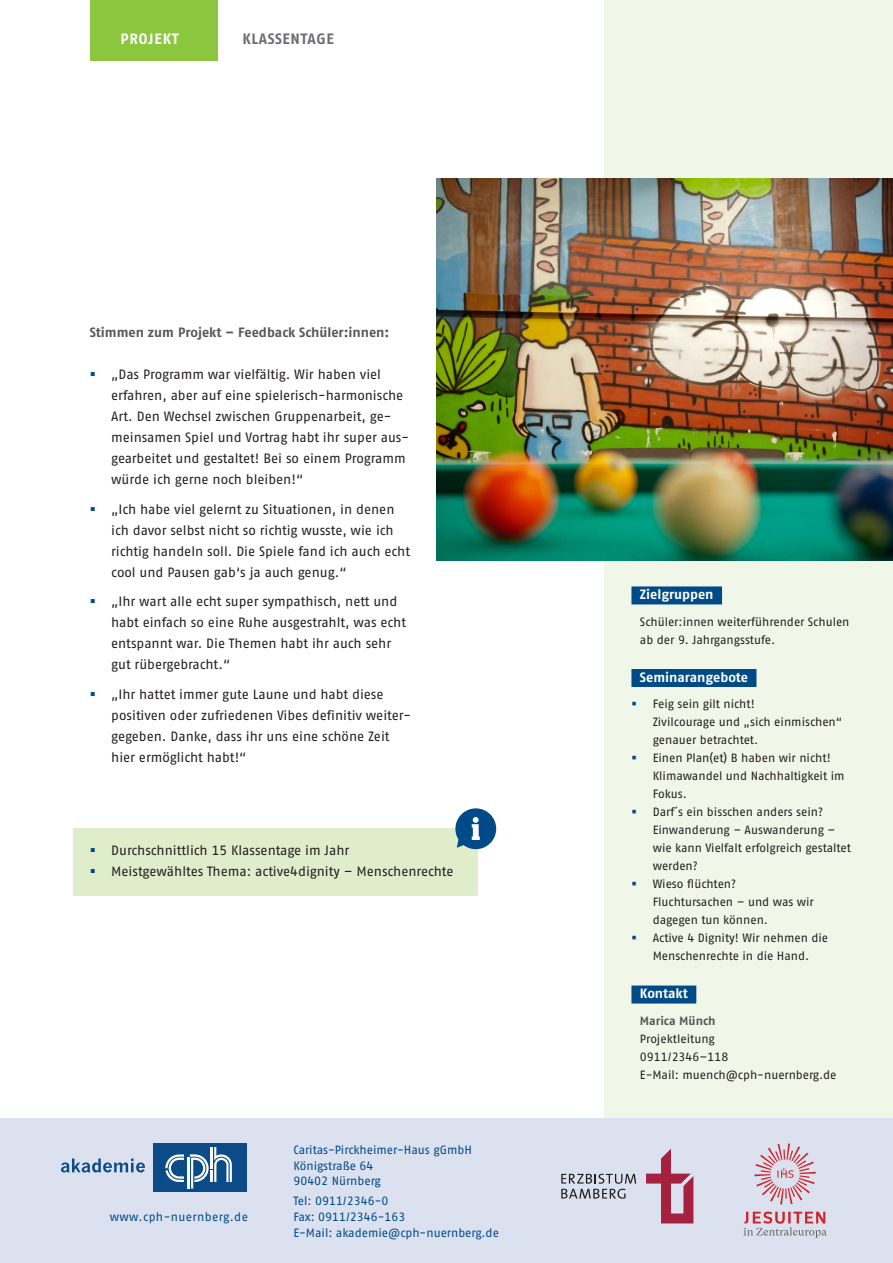
<style>
.page{position:relative;width:893px;height:1263px;background:#fff}
.page>*{position:absolute;margin:0;border:0;box-sizing:border-box;transform-origin:0 0}
.t1{font:15px "Fago No Bold TF";letter-spacing:.04em;color:#6c6d70}
.t2{font:15px "Fago No Bold TF";letter-spacing:.05em;color:#fff}
.t3{font:13.5px/21px "Fago No Tf";letter-spacing:-.005em;color:#231f20}
.t4{font:13.5px "Fago No Bold TF";letter-spacing:-.005em;color:#57585a}
.t5{font:13.5px "Fago No Bold TF";color:#fff}
.t6{font:12px/18px "Fago No Tf";letter-spacing:-.005em;color:#231f20}
.t7{font:12px/15.8px "Fago No Tf";color:#004b87}
.t8{font:12px "Fago No Tf";letter-spacing:.035em;color:#004b87}
.t9{font:12px "Fago No Bold TF";letter-spacing:-.005em;color:#57585a}
</style>
<div class="page">
<div style="left:604px;top:0;width:289px;height:1263px;background:#f1f7e8"></div>
<div style="left:631px;top:586px;width:91px;height:18px;background:#004b87"></div>
<div style="left:631px;top:669px;width:125px;height:18px;background:#004b87"></div>
<div style="left:631px;top:985px;width:65px;height:18px;background:#004b87"></div>
<div style="left:90px;top:0;width:127px;height:61px;background:#8bc63e"></div>
<div style="left:73px;top:828px;width:404px;height:47px;background:#dfedcb"></div>
<div style="left:73px;top:849px;width:404px;height:47px;background:#dfedcb"></div>
<svg style="left:455px;top:808px;width:41px;height:41px"></svg>
<img style="left:436px;top:179px;width:457px;height:381px">
<div style="left:0;top:1118px;width:893px;height:145px;background:#dbe1ee"></div>
<svg style="left:646px;top:1149px;width:47px;height:74px"></svg>
<svg style="left:561px;top:1174px;width:75px;height:25px"></svg>
<svg style="left:744px;top:1211px;width:83px;height:27px"></svg>
<svg style="left:754px;top:1143px;width:62px;height:61px"></svg>
<svg style="left:61px;top:1158px;width:84px;height:14px"></svg>
<div style="left:153px;top:1143px;width:94px;height:49px;background:#0b4b88"></div>
<svg style="left:165px;top:1154px;width:19px;height:28px"></svg>
<hr style="left:188px;top:1156px;width:2px;height:32px;background:#fff">
<svg style="left:190px;top:1147px;width:42px;height:41px"></svg>
<p class="t2" style="left:121px;top:29px;width:60px">PROJEKT</p>
<p class="t1" style="left:242px;top:29px;width:93px">KLASSENTAGE</p>
<p class="t4" style="left:90px;top:324px;width:301px">Stimmen zum Projekt – Feedback Schüler:innen:</p>
<p class="t3" style="left:111px;top:364px;width:299px">„Das Programm war vielfältig. Wir haben viel erfahren, aber auf eine spielerisch-harmonische Art. Den Wechsel zwischen Gruppenarbeit, ge&shy;meinsamen Spiel und Vortrag habt ihr super aus&shy;gearbeitet und gestaltet! Bei so einem Programm würde ich gerne noch bleiben!“</p>
<p class="t3" style="left:111px;top:498px;width:300px">„Ich habe viel gelernt zu Situationen, in denen ich davor selbst nicht so richtig wusste, wie ich richtig handeln soll. Die Spiele fand ich auch echt cool und Pausen gab‘s ja auch genug.“</p>
<p class="t3" style="left:111px;top:591px;width:296px">„Ihr wart alle echt super sympathisch, nett und habt einfach so eine Ruhe ausgestrahlt, was echt entspannt war. Die Themen habt ihr auch sehr gut rübergebracht.“</p>
<p class="t3" style="left:111px;top:683px;width:301px">„Ihr hattet immer gute Laune und habt diese positiven oder zufriedenen Vibes definitiv weiter&shy;gegeben. Danke, dass ihr uns eine schöne Zeit hier ermöglicht habt!“</p>
<p class="t3" style="left:111px;top:840px;width:344px">Durchschnittlich 15 Klassentage im Jahr<br>Meistgewähltes Thema: active4dignity – Menschenrechte</p>
<p class="t8" style="left:110px;top:1210px;width:140px">www.cph-nuernberg.de</p>
<p class="t7" style="left:293px;top:1141px;width:180px">Caritas-Pirckheimer-Haus gGmbH<br>Königstraße 64<br>90402 Nürnberg</p>
<p class="t7" style="left:293px;top:1193px;width:207px">Tel: 0911/2346-0<br>Fax: 0911/2346-163<br>E-Mail: akademie@cph-nuernberg.de</p>
<p class="t5" style="left:640px;top:587px;width:75px">Zielgruppen</p>
<p class="t6" style="left:640px;top:612px;width:211px">Schüler:innen weiterführender Schulen ab der 9. Jahrgangsstufe.</p>
<p class="t5" style="left:640px;top:669px;width:109px">Seminarangebote</p>
<p class="t6" style="left:653px;top:695px;width:200px">Feig sein gilt nicht!<br>Zivilcourage und „sich einmischen“ genauer betrachtet.<br>Einen Plan(et) B haben wir nicht!<br>Klimawandel und Nachhaltigkeit im<br>Fokus.<br>Darf´s ein bisschen anders sein?<br>Einwanderung – Auswanderung – wie kann Vielfalt erfolgreich gestaltet werden?<br>Wieso flüchten?<br>Fluchtursachen – und was wir dagegen tun können.<br>Active 4 Dignity! Wir nehmen die<br>Menschenrechte in die Hand.</p>
<p class="t5" style="left:640px;top:986px;width:49px">Kontakt</p>
<p class="t9" style="left:640px;top:1013px;width:77px">Marica Münch</p>
<p class="t6" style="left:640px;top:1029px;width:198px">Projektleitung<br>0911/2346–118<br>E-Mail: muench@cph-nuernberg.de</p>
</div>
